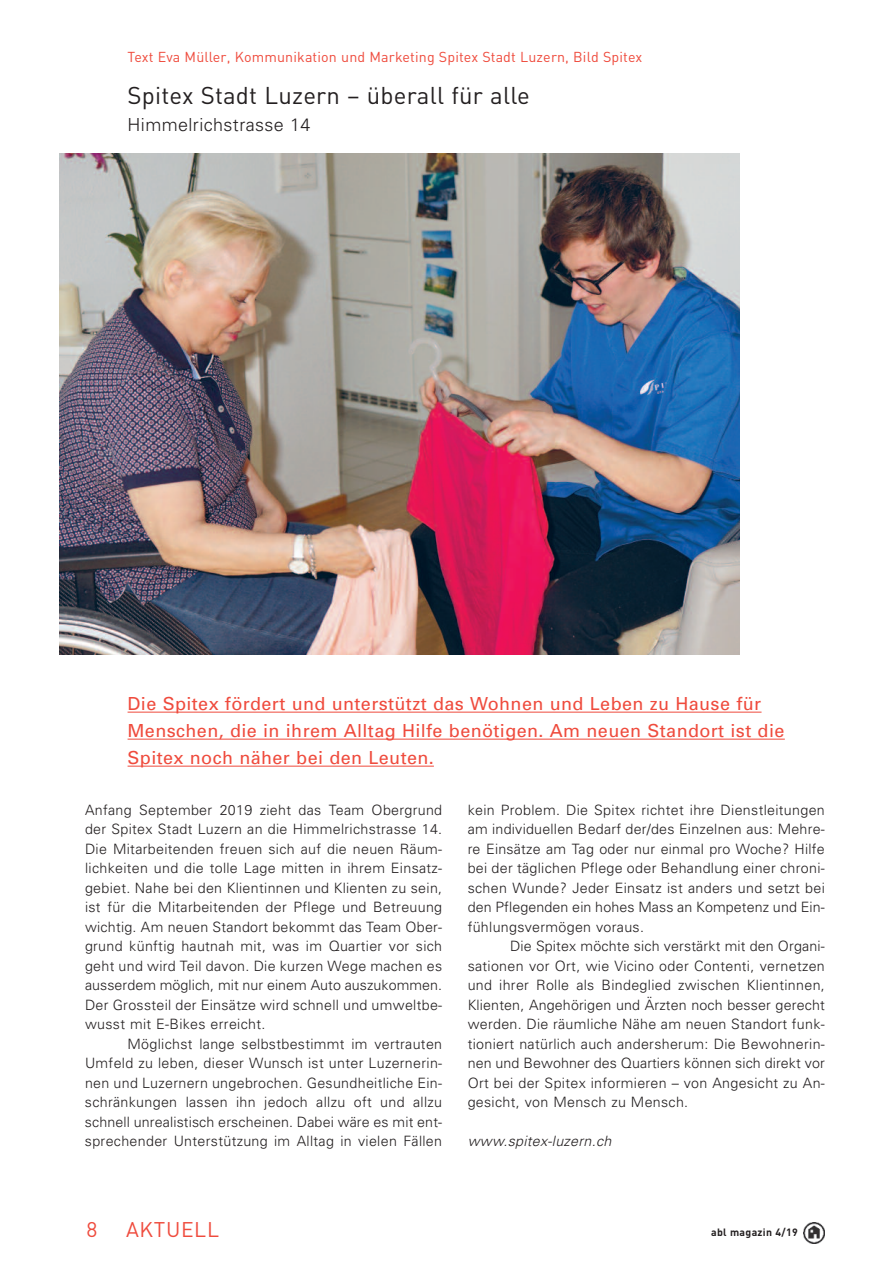
<style>
.page{position:relative;width:893px;height:1263px;background:#fff}
.page>*{position:absolute;margin:0;border:0;box-sizing:border-box;transform-origin:0 0}
.t1{font:24px "DIN";letter-spacing:.01em;color:#231f20}
.t2{font:21px "DIN";letter-spacing:.03em;color:#ef4b3d}
.t3{font:18px/27px "Univers";letter-spacing:.02em;color:#ef4b3d}
.t4{font:300 18px "Univers";letter-spacing:.02em;color:#231f20}
.t5{font:300 14.25px/19.5px "Univers";letter-spacing:.02em;color:#231f20;text-align:justify}
.t6{font:14.25px "DIN";letter-spacing:.01em;color:#ef4b3d}
.t7{font:italic 300 14.25px "Univers";letter-spacing:.02em;color:#231f20}
.t8{font:700 10.5px "DIN";letter-spacing:.035em;color:#231f20}
</style>
<div class="page">
<img style="left:804px;top:1222px;width:21px;height:21px">
<hr style="left:128px;top:712px;width:633px;height:1px;background:#ef4b3d">
<hr style="left:128px;top:739px;width:657px;height:1px;background:#ef4b3d">
<hr style="left:128px;top:766px;width:306px;height:1px;background:#ef4b3d">
<img style="left:60px;top:153px;width:680px;height:502px">
<p class="t6" style="left:128px;top:49px;width:516px">Text Eva Müller, Kommunikation und Marketing Spitex Stadt Luzern, Bild Spitex</p>
<h1 class="t1" style="left:128px;top:81px;width:404px">Spitex Stadt Luzern – überall für alle</h1>
<p class="t4" style="left:128px;top:118px;width:185px">Himmelrichstrasse 14</p>
<p class="t3" style="left:128px;top:692px;width:658px">Die Spitex fördert und unterstützt das Wohnen und Leben zu Hause für<br>Menschen, die in ihrem Alltag Hilfe benötigen. Am neuen Standort ist die<br>Spitex noch näher bei den Leuten.</p>
<p class="t5" style="left:85px;top:801px;width:359px">Anfang September 2019 zieht das Team Obergrund der Spitex Stadt Luzern an die Himmelrichstrasse 14.<br>Die Mitarbeitenden freuen sich auf die neuen Räum&shy;lichkeiten und die tolle Lage mitten in ihrem Einsatz&shy;gebiet. Nahe bei den Klientinnen und Klienten zu sein, ist für die Mitarbeitenden der Pflege und Betreuung wichtig. Am neuen Standort bekommt das Team Ober&shy;grund künftig hautnah mit, was im Quartier vor sich geht und wird Teil davon. Die kurzen Wege machen es ausserdem möglich, mit nur einem Auto auszukommen.<br>Der Grossteil der Einsätze wird schnell und umweltbe&shy;wusst mit E-Bikes erreicht.</p>
<p class="t5" style="left:85px;top:1035px;width:359px;text-indent:43px">Möglichst lange selbstbestimmt im vertrauten Umfeld zu leben, dieser Wunsch ist unter Luzernerin&shy;nen und Luzernern ungebrochen. Gesundheitliche Ein&shy;schränkungen lassen ihn jedoch allzu oft und allzu schnell unrealistisch erscheinen. Dabei wäre es mit ent&shy;sprechender Unterstützung im Alltag in vielen Fällen</p>
<p class="t5" style="left:468px;top:801px;width:359px">kein Problem. Die Spitex richtet ihre Dienstleitungen am individuellen Bedarf der/des Einzelnen aus: Mehre&shy;re Einsätze am Tag oder nur einmal pro Woche? Hilfe bei der täglichen Pflege oder Behandlung einer chroni&shy;schen Wunde? Jeder Einsatz ist anders und setzt bei den Pflegenden ein hohes Mass an Kompetenz und Ein&shy;fühlungsvermögen voraus.</p>
<p class="t5" style="left:468px;top:937px;width:359px;text-indent:43px">Die Spitex möchte sich verstärkt mit den Organi&shy;sationen vor Ort, wie Vicino oder Contenti, vernetzen und ihrer Rolle als Bindeglied zwischen Klientinnen, Klienten, Angehörigen und Ärzten noch besser gerecht werden. Die räumliche Nähe am neuen Standort funk&shy;tioniert natürlich auch andersherum: Die Bewohnerin&shy;nen und Bewohner des Quartiers können sich direkt vor Ort bei der Spitex informieren – von Angesicht zu An&shy;gesicht, von Mensch zu Mensch.</p>
<p class="t7" style="left:468px;top:1136px;width:145px">www.spitex-luzern.ch</p>
<h2 class="t2" style="left:87px;top:1218px;width:12px">8</h2>
<h2 class="t2" style="left:126px;top:1217px;width:94px">AKTUELL</h2>
<p class="t8" style="left:711px;top:1226px;width:88px">abl magazin 4/19</p>
</div>
